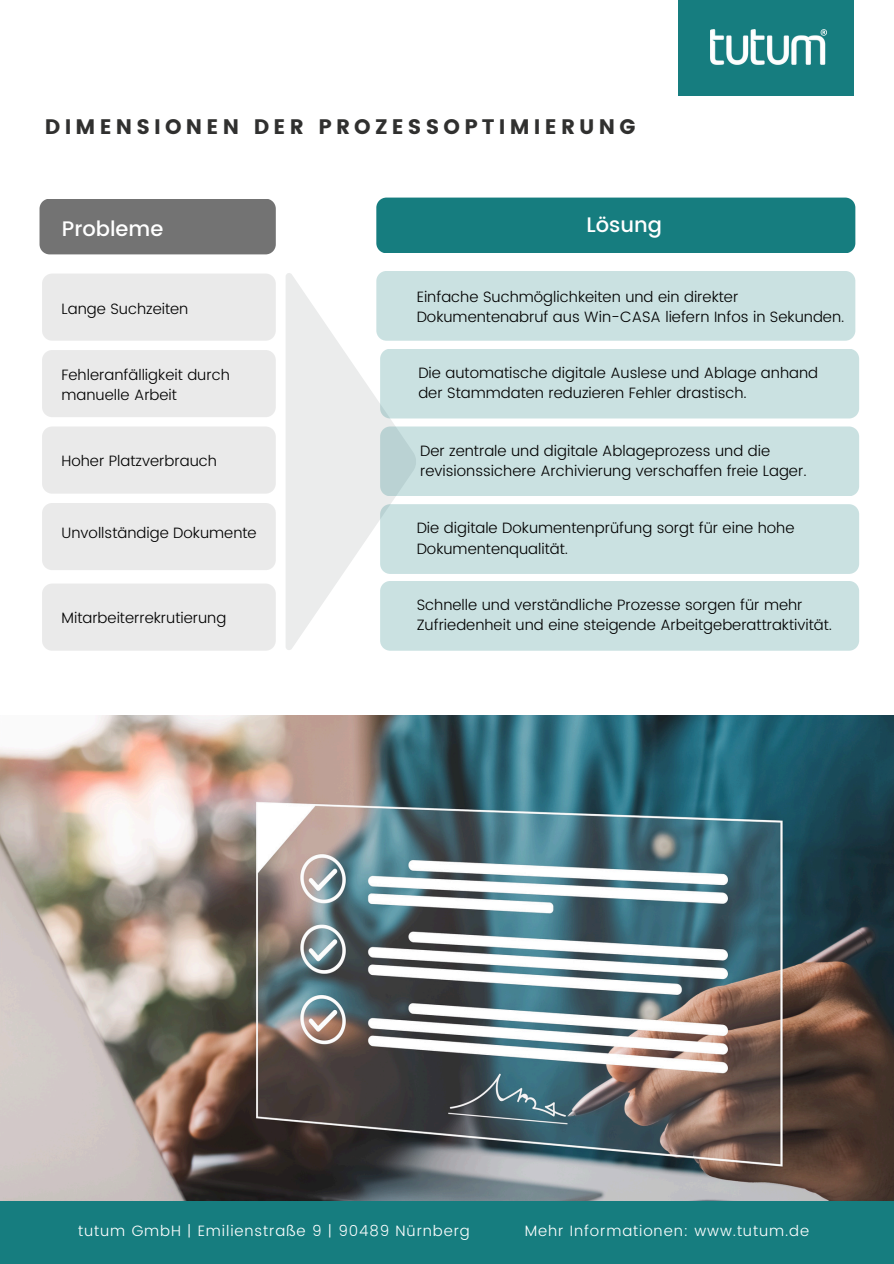
<style>
.page{position:relative;width:894px;height:1264px;background:#fff}
.page>*{position:absolute;margin:0;border:0;box-sizing:border-box;transform-origin:0 0}
.t1{font:21px "Poppins";letter-spacing:.2em;color:#30302f}
.t2{font:500 21px "Poppins";color:#fff}
.t3{font:300 15px/20.2px "Poppins";color:#000}
.t4{font:300 15px "Poppins";letter-spacing:.06em;color:#fff}
</style>
<div class="page">
<div style="left:677px;top:0;width:176px;height:96px;background:#167d7f"></div>
<img style="left:710px;top:29px;width:115px;height:36px">
<img style="left:0;top:715px;width:893px;height:485px">
<div style="left:0;top:1200px;width:893px;height:63px;background:#167d7f"></div>
<div style="left:42px;top:274px;width:234px;height:67px;background:#eaeaea"></div>
<div style="left:42px;top:350px;width:234px;height:67px;background:#eaeaea"></div>
<div style="left:42px;top:426px;width:234px;height:67px;background:#eaeaea"></div>
<div style="left:42px;top:503px;width:234px;height:67px;background:#eaeaea"></div>
<div style="left:376px;top:197px;width:479px;height:56px;background:#167d7f"></div>
<div style="left:381px;top:271px;width:474px;height:70px;background:#cae1e1"></div>
<div style="left:39px;top:199px;width:237px;height:55px;background:#737373"></div>
<div style="left:42px;top:584px;width:234px;height:66px;background:#eaeaea"></div>
<svg style="left:286px;top:273px;width:130px;height:377px;fill:#ebecec"></svg>
<div style="left:380px;top:349px;width:478px;height:69px;background:#cae1e1"></div>
<svg style="left:380px;top:426px;width:478px;height:70px;background:#c9e0e0"></svg>
<div style="left:380px;top:504px;width:478px;height:70px;background:#cae1e1"></div>
<div style="left:380px;top:581px;width:478px;height:69px;background:#cae1e1"></div>
<h2 class="t1" style="left:45px;top:115px;width:592px">DIMENSIONEN DER PROZESSOPTIMIERUNG</h2>
<p class="t2" style="left:62px;top:217px;width:103px">Probleme</p>
<p class="t3" style="left:61px;top:299px;width:128px">Lange Suchzeiten</p>
<p class="t3" style="left:61px;top:364px;width:170px">Fehleranfälligkeit durch manuelle Arbeit</p>
<p class="t3" style="left:61px;top:451px;width:157px">Hoher Platzverbrauch</p>
<p class="t3" style="left:61px;top:523px;width:196px">Unvollständige Dokumente</p>
<p class="t3" style="left:61px;top:608px;width:166px">Mitarbeiterrekrutierung</p>
<p class="t2" style="left:586px;top:213px;width:77px">Lösung</p>
<p class="t3" style="left:416px;top:286px;width:429px">Einfache Suchmöglichkeiten und ein direkter<br>Dokumentenabruf aus Win-CASA liefern Infos in Sekunden.</p>
<p class="t3" style="left:418px;top:363px;width:401px">Die automatische digitale Auslese und Ablage anhand</p>
<p class="t3" style="left:418px;top:383px;width:330px">der Stammdaten reduzieren Fehler drastisch.</p>
<p class="t3" style="left:420px;top:440px;width:388px">Der zentrale und digitale Ablageprozess und die revisionssichere Archivierung verschaffen freie Lager.</p>
<p class="t3" style="left:416px;top:518px;width:379px">Die digitale Dokumentenprüfung sorgt für eine hohe<br>Dokumentenqualität.</p>
<p class="t3" style="left:416px;top:595px;width:417px">Schnelle und verständliche Prozesse sorgen für mehr<br>Zufriedenheit und eine steigende Arbeitgeberattraktivität.</p>
<h2 class="t4" style="left:78px;top:1222px;width:393px">tutum GmbH | Emilienstraße 9 | 90489 Nürnberg</h2>
<h2 class="t4" style="left:524px;top:1222px;width:286px">Mehr Informationen: www.tutum.de</h2>
</div>
